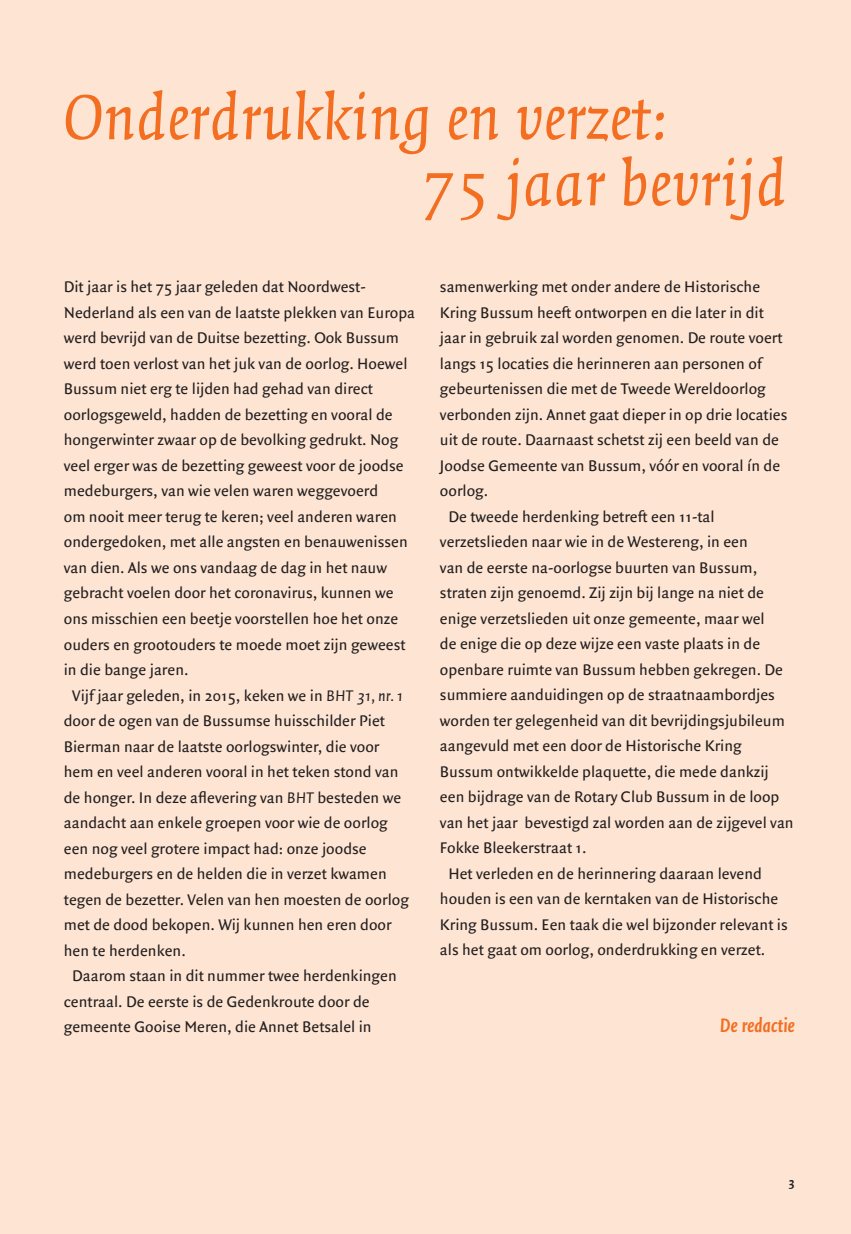
<style>
.page{position:relative;width:851px;height:1234px;background:#fff}
.page>*{position:absolute;margin:0;border:0;box-sizing:border-box;transform-origin:0 0}
.t1{font:italic 69px/66px "Quadraat";color:#f36e21}
.t2{font:italic 700 21px "Quadraat Sans Con";color:#f36e21}
.t3{font:16.5px "Quadraat Sans";color:#231f20}
.t4{font:700 12.75px "Quadraat Sans";color:#231f20}
.s1{font-style:italic}
</style>
<div class="page">
<div style="left:0;top:0;width:850px;height:1233px;background:#fee5d3"></div>
<h1 class="t1" style="left:421px;top:86px;width:367px;text-indent:-357px">Onderdrukking en verzet:<br>75 jaar bevrijd</h1>
<p class="t3" style="left:64px;top:277px;width:303px">Dit jaar is het 75 jaar geleden dat Noordwest-</p>
<p class="t3" style="left:64px;top:303px;width:353px">Nederland als een van de laatste plekken van Europa</p>
<p class="t3" style="left:64px;top:328px;width:337px">werd bevrijd van de Duitse bezetting. Ook Bussum</p>
<p class="t3" style="left:64px;top:354px;width:345px">werd toen verlost van het juk van de oorlog. Hoewel</p>
<p class="t3" style="left:64px;top:379px;width:311px">Bussum niet erg te lijden had gehad van direct</p>
<p class="t3" style="left:64px;top:405px;width:330px">oorlogsgeweld, hadden de bezetting en vooral de</p>
<p class="t3" style="left:64px;top:430px;width:336px">hongerwinter zwaar op de bevolking gedrukt. Nog</p>
<p class="t3" style="left:64px;top:456px;width:341px">veel erger was de bezetting geweest voor de joodse</p>
<p class="t3" style="left:64px;top:481px;width:316px">medeburgers, van wie velen waren weggevoerd</p>
<p class="t3" style="left:64px;top:507px;width:335px">om nooit meer terug te keren; veel anderen waren</p>
<p class="t3" style="left:64px;top:532px;width:345px">ondergedoken, met alle angsten en benauwenissen</p>
<p class="t3" style="left:64px;top:558px;width:324px">van dien. Als we ons vandaag de dag in het nauw</p>
<p class="t3" style="left:64px;top:583px;width:331px">gebracht voelen door het coronavirus, kunnen we</p>
<p class="t3" style="left:64px;top:609px;width:336px">ons misschien een beetje voorstellen hoe het onze</p>
<p class="t3" style="left:64px;top:634px;width:343px">ouders en grootouders te moede moet zijn geweest</p>
<p class="t3" style="left:64px;top:660px;width:126px">in die bange jaren.</p>
<p class="t3" style="left:72px;top:685px;width:332px">Vijf jaar geleden, in 2015, keken we in <span class="s1">BHT 31, nr. 1</span></p>
<p class="t3" style="left:64px;top:711px;width:323px">door de ogen van de Bussumse huisschilder Piet</p>
<p class="t3" style="left:64px;top:736px;width:317px">Bierman naar de laatste oorlogswinter, die voor</p>
<p class="t3" style="left:64px;top:762px;width:336px">hem en veel anderen vooral in het teken stond van</p>
<p class="t3" style="left:64px;top:787px;width:339px">de honger. In deze aflevering van <span class="s1">BHT</span> besteden we</p>
<p class="t3" style="left:64px;top:813px;width:325px">aandacht aan enkele groepen voor wie de oorlog</p>
<p class="t3" style="left:64px;top:838px;width:304px">een nog veel grotere impact had: onze joodse</p>
<p class="t3" style="left:64px;top:864px;width:324px">medeburgers en de helden die in verzet kwamen</p>
<p class="t3" style="left:64px;top:889px;width:346px">tegen de bezetter. Velen van hen moesten de oorlog</p>
<p class="t3" style="left:64px;top:915px;width:329px">met de dood bekopen. Wij kunnen hen eren door</p>
<p class="t3" style="left:64px;top:940px;width:123px">hen te herdenken.</p>
<p class="t3" style="left:72px;top:966px;width:326px">Daarom staan in dit nummer twee herdenkingen</p>
<p class="t3" style="left:64px;top:991px;width:307px">centraal. De eerste is de Gedenkroute door de</p>
<p class="t3" style="left:64px;top:1017px;width:309px">gemeente Gooise Meren, die Annet Betsalel in</p>
<p class="t3" style="left:440px;top:277px;width:322px">samenwerking met onder andere de Historische</p>
<p class="t3" style="left:440px;top:303px;width:325px">Kring Bussum heeft ontworpen en die later in dit</p>
<p class="t3" style="left:440px;top:328px;width:344px">jaar in gebruik zal worden genomen. De route voert</p>
<p class="t3" style="left:440px;top:354px;width:323px">langs 15 locaties die herinneren aan personen of</p>
<p class="t3" style="left:440px;top:379px;width:327px">gebeurtenissen die met de Tweede Wereldoorlog</p>
<p class="t3" style="left:440px;top:405px;width:349px">verbonden zijn. Annet gaat dieper in op drie locaties</p>
<p class="t3" style="left:440px;top:430px;width:340px">uit de route. Daarnaast schetst zij een beeld van de</p>
<p class="t3" style="left:440px;top:456px;width:341px">Joodse Gemeente van Bussum, vóór en vooral ín de</p>
<p class="t3" style="left:440px;top:481px;width:50px">oorlog.</p>
<p class="t3" style="left:448px;top:507px;width:268px">De tweede herdenking betreft een 11-tal</p>
<p class="t3" style="left:440px;top:532px;width:309px">verzetslieden naar wie in de Westereng, in een</p>
<p class="t3" style="left:440px;top:558px;width:319px">van de eerste na-oorlogse buurten van Bussum,</p>
<p class="t3" style="left:440px;top:583px;width:325px">straten zijn genoemd. Zij zijn bij lange na niet de</p>
<p class="t3" style="left:440px;top:609px;width:326px">enige verzetslieden uit onze gemeente, maar wel</p>
<p class="t3" style="left:440px;top:634px;width:322px">de enige die op deze wijze een vaste plaats in de</p>
<p class="t3" style="left:440px;top:660px;width:344px">openbare ruimte van Bussum hebben gekregen. De</p>
<p class="t3" style="left:440px;top:685px;width:336px">summiere aanduidingen op de straatnaambordjes</p>
<p class="t3" style="left:440px;top:711px;width:346px">worden ter gelegenheid van dit bevrijdingsjubileum</p>
<p class="t3" style="left:440px;top:736px;width:303px">aangevuld met een door de Historische Kring</p>
<p class="t3" style="left:440px;top:762px;width:330px">Bussum ontwikkelde plaquette, die mede dankzij</p>
<p class="t3" style="left:440px;top:787px;width:341px">een bijdrage van de Rotary Club Bussum in de loop</p>
<p class="t3" style="left:440px;top:812px;width:355px">van het jaar bevestigd zal worden aan de zijgevel van</p>
<p class="t3" style="left:440px;top:838px;width:148px">Fokke Bleekerstraat 1.</p>
<p class="t3" style="left:448px;top:863px;width:315px">Het verleden en de herinnering daaraan levend</p>
<p class="t3" style="left:440px;top:889px;width:340px">houden is een van de kerntaken van de Historische</p>
<p class="t3" style="left:440px;top:914px;width:349px">Kring Bussum. Een taak die wel bijzonder relevant is</p>
<p class="t3" style="left:440px;top:940px;width:327px">als het gaat om oorlog, onderdrukking en verzet.</p>
<p class="t2" style="left:719px;top:1013px;width:76px">De redactie</p>
<p class="t4" style="left:788px;top:1174px;width:8px">3</p>
</div>
